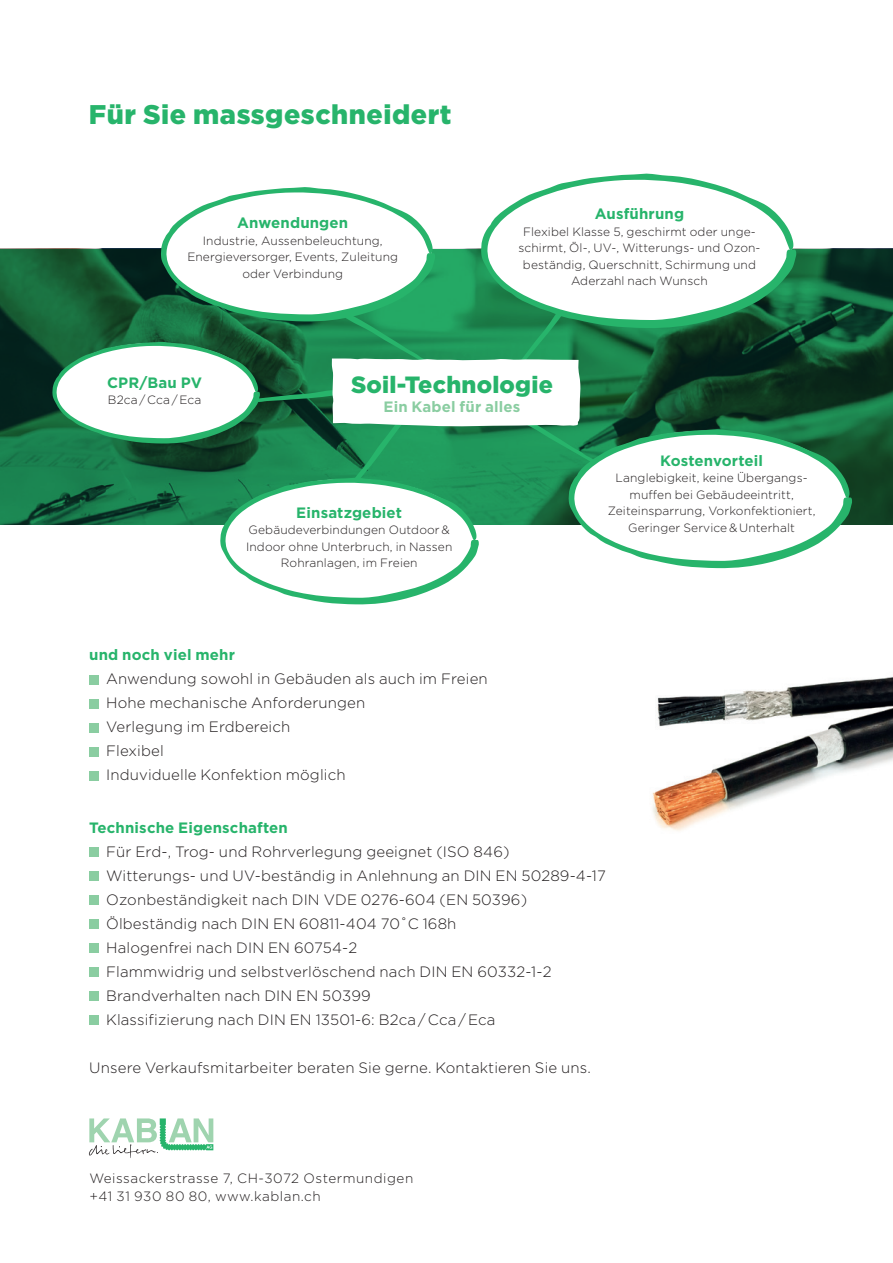
<style>
.page{position:relative;width:893px;height:1263px;background:#fff}
.page>*{position:absolute;margin:0;border:0;box-sizing:border-box;transform-origin:0 0}
.t1{font:900 27px "Gotham";letter-spacing:.02em;color:#27b46b}
.t2{font:900 23.55px "Gotham";letter-spacing:.01em;color:#27b46b}
.t3{font:300 15px/24px "Gotham";letter-spacing:.01em;color:#231f20}
.t4{font:700 15px "Gotham";letter-spacing:.01em;color:#27b46b}
.t5{font:700 15px "Gotham";letter-spacing:.01em;color:#8acda1}
.t6{font:300 13.5px/18px "Gotham";letter-spacing:.04em;color:#231f20}
.t7{font:300 12px/16.5px "Gotham";letter-spacing:.01em;color:#231f20;text-align:center}
</style>
<div class="page">
<svg style="left:0;top:249px;width:893px;height:275px;background:#115031"></svg>
<svg style="left:552px;top:173px;width:171px;height:14px"></svg>
<svg style="left:52px;top:187px;width:800px;height:418px"></svg>
<svg style="left:89px;top:1118px;width:124px;height:40px"></svg>
<div style="left:89px;top:675px;width:9px;height:9px;background:#8acda1"></div>
<div style="left:89px;top:699px;width:9px;height:9px;background:#8acda1"></div>
<div style="left:89px;top:723px;width:9px;height:9px;background:#8acda1"></div>
<div style="left:89px;top:747px;width:9px;height:9px;background:#8acda1"></div>
<div style="left:89px;top:771px;width:9px;height:9px;background:#8acda1"></div>
<div style="left:89px;top:848px;width:9px;height:9px;background:#8acda1"></div>
<div style="left:89px;top:872px;width:9px;height:9px;background:#8acda1"></div>
<div style="left:89px;top:896px;width:9px;height:9px;background:#8acda1"></div>
<div style="left:89px;top:920px;width:9px;height:9px;background:#8acda1"></div>
<div style="left:89px;top:944px;width:9px;height:9px;background:#8acda1"></div>
<div style="left:89px;top:968px;width:9px;height:9px;background:#8acda1"></div>
<div style="left:89px;top:992px;width:9px;height:9px;background:#8acda1"></div>
<div style="left:89px;top:1016px;width:9px;height:9px;background:#8acda1"></div>
<img style="left:652px;top:676px;width:241px;height:155px">
<h1 class="t1" style="left:89px;top:99px;width:364px">Für Sie massgeschneidert</h1>
<p class="t4" style="left:237px;top:214px;width:113px">Anwendungen</p>
<p class="t7" style="left:187px;top:232px;width:212px">Industrie, Aussenbeleuchtung,<br>Energieversorger, Events, Zuleitung oder Verbindung</p>
<p class="t4" style="left:595px;top:205px;width:91px">Ausführung</p>
<p class="t7" style="left:518px;top:223px;width:244px">Flexibel Klasse 5, geschirmt oder unge&shy;schirmt, Öl-, UV-, Witterungs- und Ozon&shy;beständig, Querschnitt, Schirmung und Aderzahl nach Wunsch</p>
<p class="t4" style="left:107px;top:374px;width:97px">CPR/Bau PV</p>
<p class="t7" style="left:108px;top:392px;width:95px">B2ca /Cca /Eca</p>
<h2 class="t2" style="left:351px;top:371px;width:203px">Soil-Technologie</h2>
<p class="t5" style="left:383px;top:398px;width:138px">Ein Kabel für alles</p>
<p class="t4" style="left:296px;top:504px;width:107px">Einsatzgebiet</p>
<p class="t7" style="left:246px;top:521px;width:208px">Gebäudeverbindungen Outdoor&amp;<br>Indoor ohne Unterbruch, in Nassen<br>Rohranlagen, im Freien</p>
<p class="t4" style="left:660px;top:452px;width:104px">Kostenvorteil</p>
<p class="t7" style="left:608px;top:470px;width:209px">Langlebigkeit, keine Übergangs&shy;muffen bei Gebäudeeintritt, Zeiteinsparrung, Vorkonfektioniert, Geringer Service&amp;Unterhalt</p>
<p class="t4" style="left:89px;top:646px;width:147px">und noch viel mehr</p>
<p class="t3" style="left:106px;top:667px;width:383px">Anwendung sowohl in Gebäuden als auch im Freien<br>Hohe mechanische Anforderungen<br>Verlegung im Erdbereich<br>Flexibel<br>Induviduelle Konfektion möglich</p>
<p class="t4" style="left:89px;top:819px;width:200px">Technische Eigenschaften</p>
<p class="t3" style="left:106px;top:839px;width:501px">Für Erd-, Trog- und Rohrverlegung geeignet (ISO 846)<br>Witterungs- und UV-beständig in Anlehnung an DIN EN 50289-4-17<br>Ozonbeständigkeit nach DIN VDE 0276-604 (EN 50396)<br>Ölbeständig nach DIN EN 60811-404 70˚C 168h<br>Halogenfrei nach DIN EN 60754-2<br>Flammwidrig und selbstverlöschend nach DIN EN 60332-1-2<br>Brandverhalten nach DIN EN 50399<br>Klassifizierung nach DIN EN 13501-6: B2ca /Cca /Eca</p>
<p class="t3" style="left:89px;top:1055px;width:503px">Unsere Verkaufsmitarbeiter beraten Sie gerne. Kontaktieren Sie uns.</p>
<p class="t6" style="left:89px;top:1169px;width:325px">Weissackerstrasse 7, CH-3072 Ostermundigen +41 31 930 80 80, www.kablan.ch</p>
</div>
